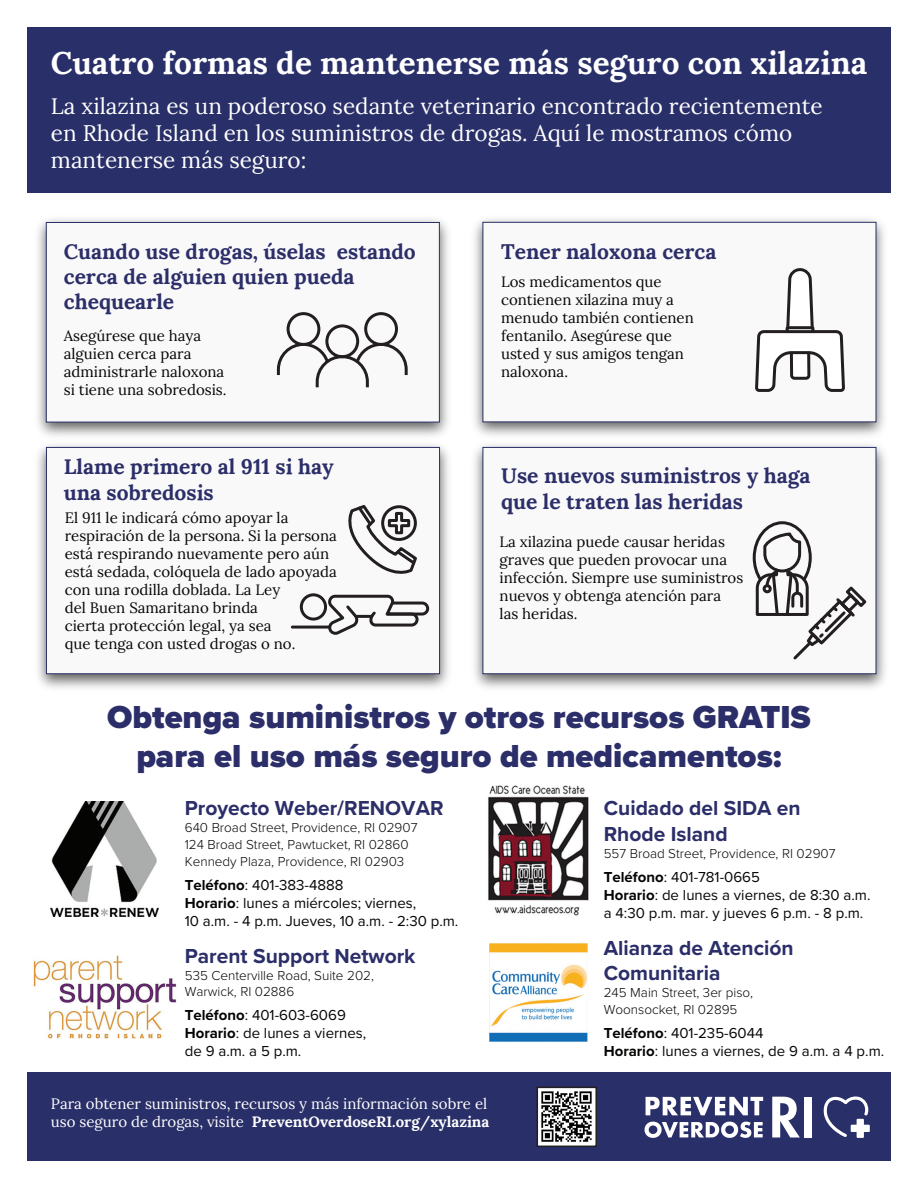
<style>
.page{position:relative;width:918px;height:1188px;background:#fff}
.page>*{position:absolute;margin:0;border:0;box-sizing:border-box;transform-origin:0 0}
.t1{font:900 33px/39.6px "Proxima Nova";color:#2b2e68;text-align:center}
.t2{font:700 31.5px "Lora";color:#fff}
.t3{font:22.5px/27px "Lora";color:#fff}
.t4{font:700 21px/25.2px "Lora";color:#2b2e68}
.t5{font:700 21px/25.2px "Proxima Nova";color:#2b2e68}
.t6{font:15px/18px "Lora";color:#050504}
.t7{font:15px/18px "Proxima Nova";color:#050504}
.t8{font:15px/18px "Lora";color:#fff}
.t9{font:300 13.5px/16.8px "Proxima Nova";color:#050504}
.s1{font-weight:700}
</style>
<div class="page">
<img style="left:489px;top:944px;width:98px;height:98px">
<img style="left:488px;top:785px;width:101px;height:131px">
<div style="left:27px;top:27px;width:864px;height:165px;background:#292f68"></div>
<img style="left:38px;top:219px;width:410px;height:217px">
<div style="left:46px;top:222px;width:394px;height:200px;background:#faf9fa;border:1px solid #292f68"></div>
<img style="left:38px;top:444px;width:411px;height:244px">
<div style="left:46px;top:447px;width:394px;height:227px;background:#faf9fa;border:1px solid #292f68"></div>
<img style="left:474px;top:219px;width:410px;height:217px">
<div style="left:483px;top:222px;width:393px;height:200px;background:#faf9fa;border:1px solid #292f68"></div>
<img style="left:474px;top:444px;width:411px;height:244px">
<div style="left:483px;top:447px;width:393px;height:227px;background:#faf9fa;border:1px solid #292f68"></div>
<svg style="left:348px;top:505px;width:69px;height:69px"></svg>
<div style="left:325px;top:324px;width:34px;height:34px;border:3px solid #231f20;border-radius:50%"></div>
<div style="left:287px;top:312px;width:33px;height:34px;border:3px solid #231f20;border-radius:50%"></div>
<div style="left:364px;top:312px;width:34px;height:34px;border:3px solid #231f20;border-radius:50%"></div>
<svg style="left:276px;top:341px;width:132px;height:47px"></svg>
<svg style="left:751px;top:268px;width:118px;height:392px"></svg>
<img style="left:50px;top:801px;width:109px;height:115px">
<img style="left:33px;top:955px;width:144px;height:84px">
<div style="left:27px;top:1073px;width:864px;height:88px;background:#292f68"></div>
<svg style="left:646px;top:1097px;width:117px;height:18px"></svg>
<svg style="left:645px;top:1122px;width:118px;height:16px"></svg>
<svg style="left:772px;top:1097px;width:28px;height:41px"></svg>
<div style="left:804px;top:1097px;width:8px;height:41px;background:#fff"></div>
<svg style="left:823px;top:1096px;width:47px;height:42px"></svg>
<img style="left:540px;top:1090px;width:54px;height:54px">
<div style="left:537px;top:1087px;width:60px;height:60px;border:2px solid #231f20"></div>
<div style="left:300px;top:593px;width:27px;height:28px;border:3px solid #231f20;border-radius:50%"></div>
<hr style="left:292px;top:626px;width:38px;height:3px;background:#231f20">
<svg style="left:326px;top:594px;width:104px;height:41px"></svg>
<h2 class="t2" style="left:51px;top:36px;width:818px">Cuatro formas de mantenerse más seguro con xilazina</h2>
<h3 class="t3" style="left:51px;top:91px;width:773px">La xilazina es un poderoso sedante veterinario encontrado recientemente en Rhode Island en los suministros de drogas. Aquí le mostramos cómo mantenerse más seguro:</h3>
<h3 class="t4" style="left:64px;top:237px;width:354px">Cuando use drogas, úselas estando cerca de alguien quien pueda chequearle</h3>
<p class="t6" style="left:64px;top:325px;width:164px">Asegúrese que haya alguien cerca para administrarle naloxona si tiene una sobredosis.</p>
<h3 class="t4" style="left:64px;top:452px;width:271px">Llame primero al 911 si hay una sobredosis</h3>
<p class="t6" style="left:65px;top:508px;width:274px">El 911 le indicará cómo apoyar la respiración de la persona. Si la persona está respirando nuevamente pero aún está sedada, colóquela de lado apoyada con una rodilla doblada. La Ley<br>del Buen Samaritano brinda<br>cierta protección legal, ya sea<br>que tenga con usted drogas o no.</p>
<h3 class="t4" style="left:501px;top:237px;width:217px">Tener naloxona cerca</h3>
<p class="t6" style="left:501px;top:271px;width:194px">Los medicamentos que contienen xilazina muy a menudo también contienen fentanilo. Asegúrese que usted y sus amigos tengan naloxona.</p>
<h3 class="t4" style="left:501px;top:461px;width:311px">Use nuevos suministros y haga que le traten las heridas</h3>
<p class="t6" style="left:500px;top:531px;width:245px">La xilazina puede causar heridas graves que pueden provocar una infección. Siempre use suministros nuevos y obtenga atención para las heridas.</p>
<h1 class="t1" style="left:107px;top:696px;width:705px">Obtenga suministros y otros recursos GRATIS para el uso más seguro de medicamentos:</h1>
<h3 class="t5" style="left:185px;top:795px;width:260px">Proyecto Weber/RENOVAR</h3>
<p class="t9" style="left:185px;top:819px;width:234px">640 Broad Street, Providence, RI 02907<br>124 Broad Street, Pawtucket, RI 02860<br>Kennedy Plaza, Providence, RI 02903</p>
<p class="t7" style="left:185px;top:875px;width:275px"><span class="s1">Teléfono</span>: 401-383-4888<br><span class="s1">Horario</span>: lunes a miércoles; viernes,<br>10 a.m. - 4 p.m. Jueves, 10 a.m. - 2:30 p.m.</p>
<h3 class="t5" style="left:185px;top:943px;width:232px">Parent Support Network</h3>
<p class="t9" style="left:185px;top:966px;width:191px">535 Centerville Road, Suite 202,<br>Warwick, RI 02886</p>
<p class="t7" style="left:185px;top:1006px;width:183px"><span class="s1">Teléfono</span>: 401-603-6069<br><span class="s1">Horario</span>: de lunes a viernes, de 9 a.m. a 5 p.m.</p>
<h3 class="t5" style="left:604px;top:795px;width:198px">Cuidado del SIDA en<br>Rhode Island</h3>
<p class="t9" style="left:604px;top:844px;width:233px">557 Broad Street, Providence, RI 02907</p>
<p class="t7" style="left:604px;top:867px;width:268px"><span class="s1">Teléfono</span>: 401-781-0665<br><span class="s1">Horario</span>: de lunes a viernes, de 8:30 a.m. a 4:30 p.m. mar. y jueves 6 p.m. - 8 p.m.</p>
<h3 class="t5" style="left:604px;top:935px;width:191px">Alianza de Atención<br>Comunitaria</h3>
<p class="t9" style="left:604px;top:984px;width:151px">245 Main Street, 3er piso,<br>Woonsocket, RI 02895</p>
<p class="t7" style="left:604px;top:1023px;width:282px"><span class="s1">Teléfono</span>: 401-235-6044<br><span class="s1">Horario</span>: lunes a viernes, de 9 a.m. a 4 p.m.</p>
<p class="t8" style="left:51px;top:1094px;width:440px">Para obtener suministros, recursos y más información sobre el uso seguro de drogas, visite <span class="s1">PreventOverdoseRI.org/xylazina</span></p>
</div>
